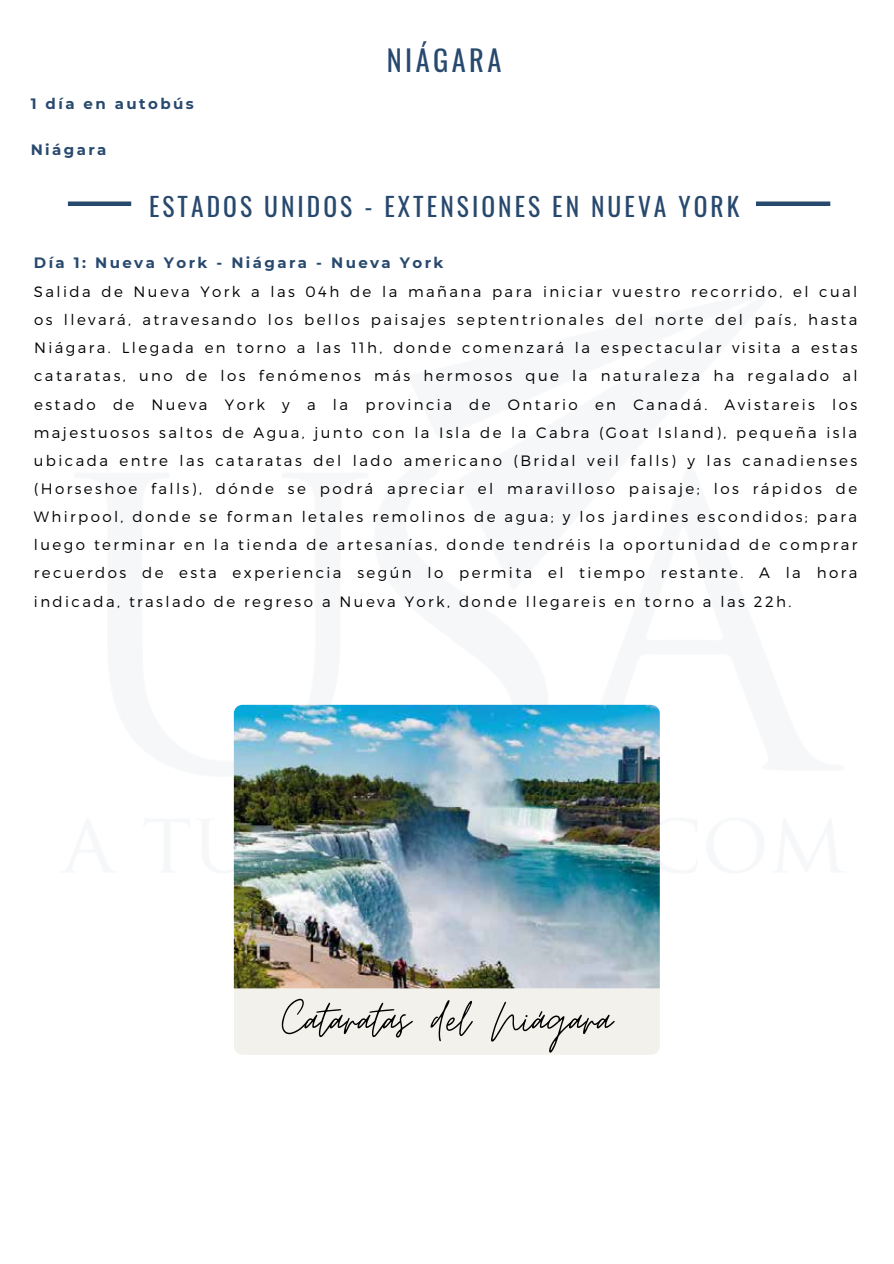
<style>
.page{position:relative;width:894px;height:1264px;background:#fff}
.page>*{position:absolute;margin:0;border:0;box-sizing:border-box;transform-origin:0 0}
.t1{font:55.05px "Moon Time";color:#000}
.t2{font:28.5px "Oswald";letter-spacing:.12em;color:#28496e}
.t3{font:25.5px "Oswald";letter-spacing:.12em;color:#28496e}
.t4{font:300 15px/28px "Montserrat";letter-spacing:.16em;color:#000;text-align:justify}
.t5{font:700 15px "Montserrat";letter-spacing:.16em;color:#28496e}
</style>
<div class="page">
<div style="left:68px;top:201px;width:63px;height:5px;background:#28496e"></div>
<div style="left:755px;top:201px;width:75px;height:5px;background:#28496e"></div>
<div style="left:234px;top:988px;width:425px;height:66px;background:#f2f1eb"></div>
<img style="left:234px;top:704px;width:425px;height:284px">
<p class="t5" style="left:31px;top:93px;width:165px">1 día en autobús</p>
<p class="t5" style="left:31px;top:139px;width:77px">Niágara</p>
<h2 class="t2" style="left:386px;top:45px;width:116px">NI£GARA</h2>
<h3 class="t3" style="left:149px;top:193px;width:592px">ESTADOS UNIDOS - EXTENSIONES EN NUEVA YORK</h3>
<p class="t5" style="left:34px;top:251px;width:411px">Día 1: Nueva York - Niágara - Nueva York</p>
<p class="t4" style="left:34px;top:279px;width:825px">Salida de Nueva York a las 04h de la maÒana para iniciar vuestro recorrido, el cual os llevar·, atravesando los bellos paisajes septentrionales del norte del paÌs, hasta Ni·gara. Llegada en torno a las 11h, donde comenzar· la espectacular visita a estas cataratas, uno de los fenÛmenos m·s hermosos que la naturaleza ha regalado al estado de Nueva York y a la provincia de Ontario en Canad·. Avistareis los majestuosos saltos de Agua, junto con la Isla de la Cabra (Goat Island), pequeÒa isla ubicada entre las cataratas del lado americano (Bridal veil falls) y las canadienses (Horseshoe falls), dÛnde se podr· apreciar el maravilloso paisaje; los r·pidos de Whirpool, donde se forman letales remolinos de agua; y los jardines escondidos; para luego terminar en la tienda de artesanÌas, donde tendrÈis la oportunidad de comprar recuerdos de esta experiencia seg˙n lo permita el tiempo restante. A la hora indicada, traslado de regreso a Nueva York, donde llegareis en torno a las 22h.</p>
<h1 class="t1" style="left:282px;top:987px;width:331px">Cataratas del Niágara</h1>
</div>
